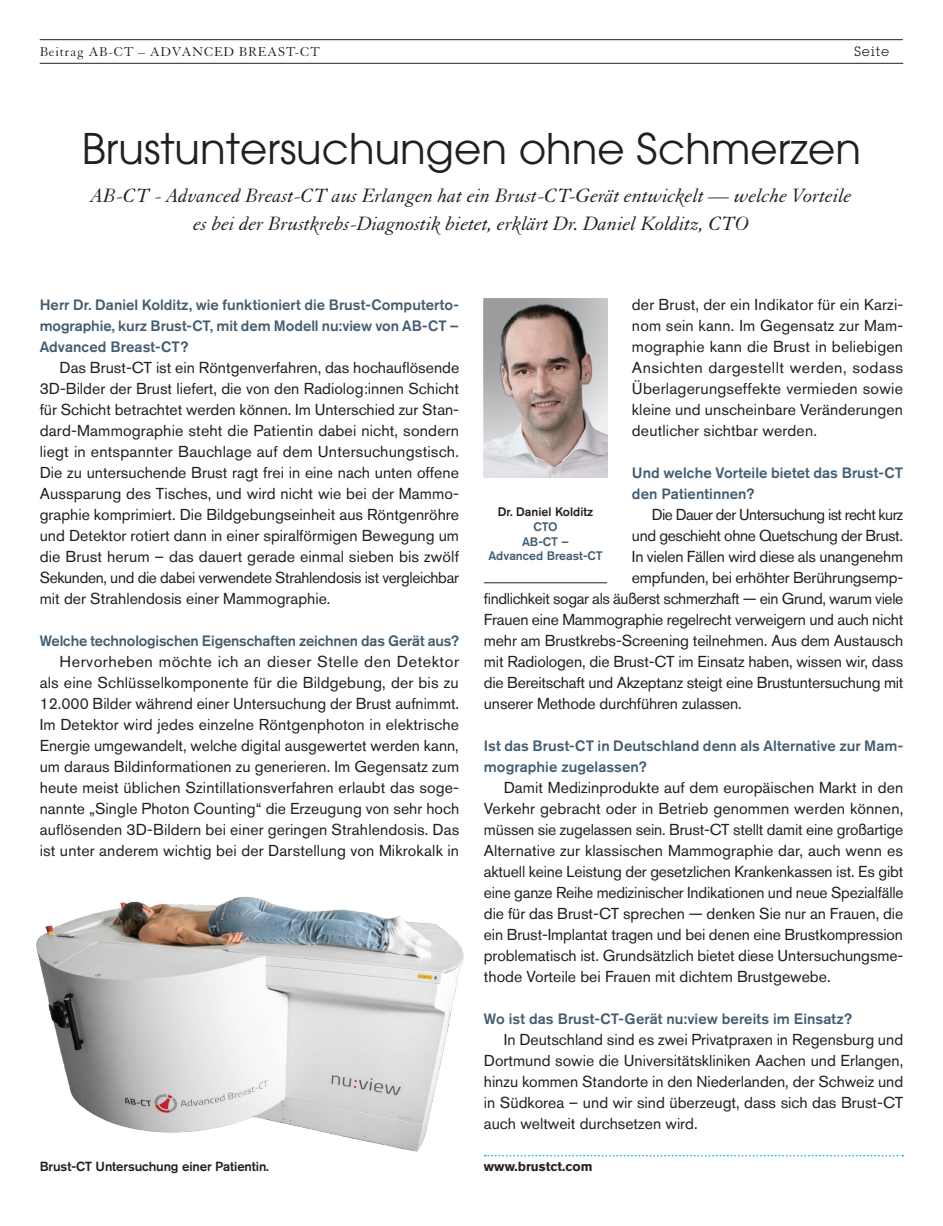
<style>
.page{position:relative;width:943px;height:1226px;background:#fff}
.page>*{position:absolute;margin:0;border:0;box-sizing:border-box;transform-origin:0 0}
.t1{font:42px "ITC Avant Garde Pro";color:#231f20}
.t2{font:italic 21px/28px "Granjon LT Std";color:#231f20;text-align:center}
.t3{font:15.75px/21px "Akzidenz Grotesk BE";letter-spacing:-.01em;color:#231f20;text-align:justify}
.t4{font:15.75px "Akzidenz Grotesk BE";letter-spacing:-.03em;color:#231f20}
.t5{font:500 14.88px/21px "Akzidenz Grotesk BE";color:#445c71}
.t6{font:14px "Granjon LT Std";letter-spacing:.05em;color:#231f20}
.t7{font:500 13.12px "Akzidenz Grotesk BE";letter-spacing:-.01em;color:#231f20}
.t8{font:700 13.12px "Akzidenz Grotesk BE";color:#231f20}
.t9{font:13.12px "Lubalin Graph Std";letter-spacing:.1em;color:#231f20}
.t10{font:500 12.25px/14.9px "Akzidenz Grotesk BE";color:#445c71;text-align:center}
.t11{font:500 12.25px "Akzidenz Grotesk BE";color:#231f20}
</style>
<div class="page">
<img style="left:484px;top:299px;width:123px;height:179px">
<hr style="left:484px;top:582px;width:123px;height:1px;background:#231f20">
<img style="left:36px;top:896px;width:428px;height:256px">
<hr style="left:40px;top:63px;width:863px;height:1px;background:#231f20">
<hr style="left:40px;top:39px;width:862px;height:1px;background:#231f20">
<svg style="left:485px;top:1154px;width:418px;height:2px"></svg>
<p class="t6" style="left:40px;top:44px;width:282px">Beitrag AB-CT – ADVANCED BREAST-CT</p>
<p class="t9" style="left:854px;top:43px;width:36px">Seite</p>
<h1 class="t1" style="left:82px;top:122px;width:781px">Brustuntersuchungen ohne Schmerzen</h1>
<h2 class="t2" style="left:91px;top:181px;width:762px">AB-CT - Advanced Breast-CT aus Erlangen hat ein Brust-CT-Gerät entwickelt — welche Vorteile es bei der Brustkrebs-Diagnostik bietet, erklärt Dr. Daniel Kolditz, CTO</h2>
<p class="t5" style="left:40px;top:294px;width:421px;text-align:justify">Herr Dr. Daniel Kolditz, wie funktioniert die Brust-Computerto&shy;mographie, kurz Brust-CT, mit dem Modell nu:view von AB-CT – Advanced Breast-CT?</p>
<p class="t3" style="left:40px;top:357px;width:421px;text-indent:20px">Das Brust-CT ist ein Röntgenverfahren, das hochauflösende 3D-Bilder der Brust liefert, die von den Radiolog:innen Schicht für Schicht betrachtet werden können. Im Unterschied zur Stan&shy;dard-Mammographie steht die Patientin dabei nicht, sondern liegt in entspannter Bauchlage auf dem Untersuchungstisch.<br>Die zu untersuchende Brust ragt frei in eine nach unten offene Aussparung des Tisches, und wird nicht wie bei der Mammo&shy;graphie komprimiert. Die Bildgebungseinheit aus Röntgenröhre und Detektor rotiert dann in einer spiralförmigen Bewegung um die Brust herum – das dauert gerade einmal sieben bis zwölf Sekunden, und die dabei verwendete Strahlendosis ist vergleichbar mit der Strahlendosis einer Mammographie.</p>
<p class="t5" style="left:40px;top:630px;width:421px">Welche technologischen Eigenschaften zeichnen das Gerät aus?</p>
<p class="t3" style="left:40px;top:651px;width:421px;text-indent:20px">Hervorheben möchte ich an dieser Stelle den Detektor als eine Schlüsselkomponente für die Bildgebung, der bis zu 12.000 Bilder während einer Untersuchung der Brust aufnimmt.<br>Im Detektor wird jedes einzelne Röntgenphoton in elektrische Energie umgewandelt, welche digital ausgewertet werden kann, um daraus Bildinformationen zu generieren. Im Gegensatz zum heute meist üblichen Szintillationsverfahren erlaubt das soge&shy;nannte „Single Photon Counting“ die Erzeugung von sehr hoch auflösenden 3D-Bildern bei einer geringen Strahlendosis. Das ist unter anderem wichtig bei der Darstellung von Mikrokalk in</p>
<p class="t3" style="left:632px;top:294px;width:273px">der Brust, der ein Indikator für ein Karzi&shy;nom sein kann. Im Gegensatz zur Mam&shy;mographie kann die Brust in beliebigen Ansichten dargestellt werden, sodass Überlagerungseffekte vermieden sowie kleine und unscheinbare Veränderungen deutlicher sichtbar werden.</p>
<p class="t5" style="left:632px;top:462px;width:273px">Und welche Vorteile bietet das Brust-CT den Patientinnen?</p>
<p class="t4" style="left:651px;top:505px;width:253px">Die Dauer der Untersuchung ist recht kurz</p>
<p class="t3" style="left:632px;top:525px;width:272px">und geschieht ohne Quetschung der Brust.</p>
<p class="t3" style="left:632px;top:546px;width:273px">In vielen Fällen wird diese als unangenehm</p>
<p class="t3" style="left:632px;top:567px;width:273px">empfunden, bei erhöhter Berührungsemp-</p>
<p class="t3" style="left:484px;top:588px;width:421px">findlichkeit sogar als äußerst schmerzhaft — ein Grund, warum viele</p>
<p class="t3" style="left:484px;top:609px;width:421px">Frauen eine Mammographie regelrecht verweigern und auch nicht</p>
<p class="t3" style="left:484px;top:630px;width:421px">mehr am Brustkrebs-Screening teilnehmen. Aus dem Austausch</p>
<p class="t3" style="left:484px;top:651px;width:421px">mit Radiologen, die Brust-CT im Einsatz haben, wissen wir, dass</p>
<p class="t3" style="left:484px;top:672px;width:421px">die Bereitschaft und Akzeptanz steigt eine Brustuntersuchung mit</p>
<p class="t3" style="left:484px;top:693px;width:259px">unserer Methode durchführen zulassen.</p>
<p class="t5" style="left:484px;top:735px;width:421px">Ist das Brust-CT in Deutschland denn als Alternative zur Mam&shy;mographie zugelassen?</p>
<p class="t3" style="left:484px;top:777px;width:421px;text-indent:20px">Damit Medizinprodukte auf dem europäischen Markt in den Verkehr gebracht oder in Betrieb genommen werden können, müssen sie zugelassen sein. Brust-CT stellt damit eine großartige Alternative zur klassischen Mammographie dar, auch wenn es aktuell keine Leistung der gesetzlichen Krankenkassen ist. Es gibt eine ganze Reihe medizinischer Indikationen und neue Spezialfälle die für das Brust-CT sprechen — denken Sie nur an Frauen, die ein Brust-Implantat tragen und bei denen eine Brustkompression problematisch ist. Grundsätzlich bietet diese Untersuchungsme&shy;thode Vorteile bei Frauen mit dichtem Brustgewebe.</p>
<p class="t5" style="left:484px;top:1008px;width:370px">Wo ist das Brust-CT-Gerät nu:view bereits im Einsatz?</p>
<p class="t3" style="left:484px;top:1029px;width:421px;text-indent:20px">In Deutschland sind es zwei Privatpraxen in Regensburg und Dortmund sowie die Universitätskliniken Aachen und Erlangen, hinzu kommen Standorte in den Niederlanden, der Schweiz und in Südkorea – und wir sind überzeugt, dass sich das Brust-CT auch weltweit durchsetzen wird.</p>
<p class="t11" style="left:497px;top:504px;width:97px">Dr. Daniel Kolditz</p>
<p class="t10" style="left:488px;top:518px;width:116px">CTO<br>AB-CT –<br>Advanced Breast-CT</p>
<p class="t7" style="left:40px;top:1158px;width:231px">Brust-CT Untersuchung einer Patientin.</p>
<p class="t8" style="left:484px;top:1159px;width:110px">www.brustct.com</p>
</div>
